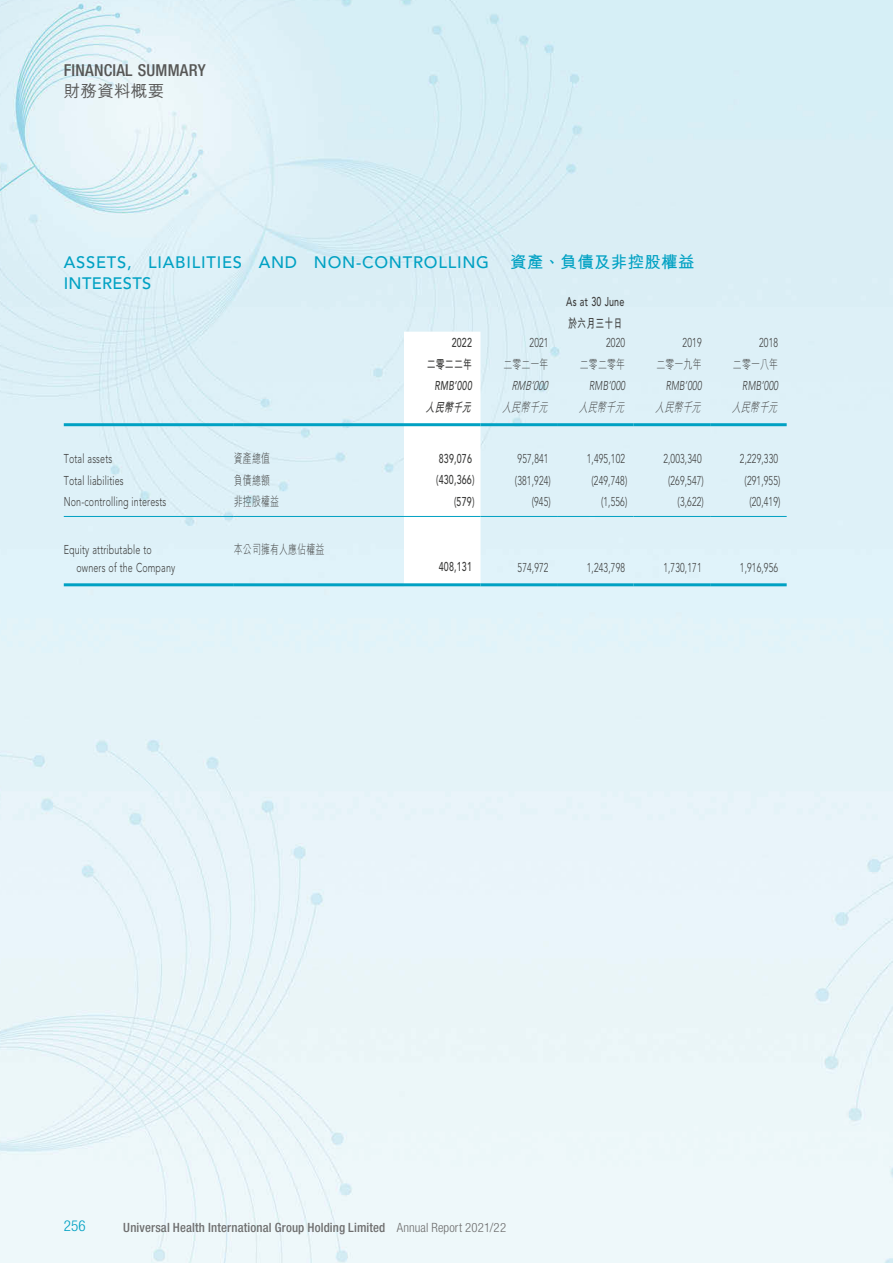
<style>
.page{position:relative;width:893px;height:1263px;background:#fff}
.page>*{position:absolute;margin:0;border:0;box-sizing:border-box;transform-origin:0 0}
.t1{font:500 16.5px/21px "Avenir LT Std";letter-spacing:.045em;color:#00a1c3}
.t2{font:500 condensed 16.5px "Helvetica Neue LT Std";letter-spacing:.015em;color:#575756}
.t3{font:700 16.5px "M Hei HK";letter-spacing:.015em;color:#00a1c3}
.t4{font:500 16.5px "M Hei HK";letter-spacing:.015em;color:#575756}
.t5{font:300 condensed 15px "Helvetica Neue LT Std";color:#00a1c3}
.t6{font:300 12.75px/18px "Avenir LT Std";letter-spacing:.015em;color:#3c3c3b;scale:.7 1}
.t7{font:500 condensed 12.75px "Helvetica Neue LT Std";letter-spacing:.01em;color:#6f6f6f}
.t8{font:300 12.75px "M Hei HK";letter-spacing:.015em;color:#3c3c3b;scale:.7 1}
.t9{font:500 12.75px "Avenir LT Std";letter-spacing:.015em;color:#3c3c3b;scale:.7 1}
.t10{font:italic 300 12.75px "Avenir LT Std";letter-spacing:.015em;color:#3c3c3b;scale:.7 1}
.t11{font:italic 300 12.75px "M Hei HK";color:#3c3c3b;scale:.7 1}
.t12{font:700 12.75px "M Hei HK";letter-spacing:.015em;color:#3c3c3b;scale:.7 1}
.t13{font:italic 500 12.75px "Avenir LT Std";letter-spacing:.015em;color:#3c3c3b;scale:.7 1}
.t14{font:italic 300 12.75px "Avenir LT Std";color:#3c3c3b;scale:.7 1}
.t15{font:italic 700 12.75px "M Hei HK";color:#3c3c3b;scale:.7 1}
.s1{font-weight:300}
</style>
<div class="page">
<img style="left:0;top:0;width:893px;height:1263px">
<svg style="left:404px;top:332px;width:76px;height:251px"></svg>
<hr style="left:64px;top:423px;width:170px;height:3px;background:#00a1c3">
<hr style="left:234px;top:423px;width:170px;height:3px;background:#00a1c3">
<hr style="left:404px;top:423px;width:76px;height:3px;background:#00a1c3">
<hr style="left:480px;top:423px;width:77px;height:3px;background:#00a1c3">
<hr style="left:557px;top:423px;width:77px;height:3px;background:#00a1c3">
<hr style="left:634px;top:423px;width:76px;height:3px;background:#00a1c3">
<hr style="left:710px;top:423px;width:77px;height:3px;background:#00a1c3">
<hr style="left:64px;top:516px;width:170px;height:1px;background:#00a1c3">
<hr style="left:234px;top:516px;width:170px;height:1px;background:#00a1c3">
<hr style="left:404px;top:516px;width:76px;height:1px;background:#00a1c3">
<hr style="left:480px;top:516px;width:77px;height:1px;background:#00a1c3">
<hr style="left:557px;top:516px;width:77px;height:1px;background:#00a1c3">
<hr style="left:634px;top:516px;width:76px;height:1px;background:#00a1c3">
<hr style="left:710px;top:516px;width:77px;height:1px;background:#00a1c3">
<hr style="left:64px;top:583px;width:170px;height:3px;background:#00a1c3">
<hr style="left:234px;top:583px;width:170px;height:3px;background:#00a1c3">
<hr style="left:404px;top:583px;width:76px;height:3px;background:#00a1c3">
<hr style="left:480px;top:583px;width:77px;height:3px;background:#00a1c3">
<hr style="left:557px;top:583px;width:77px;height:3px;background:#00a1c3">
<hr style="left:634px;top:583px;width:76px;height:3px;background:#00a1c3">
<hr style="left:710px;top:583px;width:77px;height:3px;background:#00a1c3">
<p class="t2" style="left:64px;top:60px;width:143px">FINANCIAL SUMMARY</p>
<p class="t4" style="left:64px;top:79px;width:102px">財務資料概要</p>
<p class="t1" style="left:64px;top:252px;width:427px">ASSETS, LIABILITIES AND NON-CONTROLLING<br>INTERESTS</p>
<p class="t3" style="left:510px;top:250px;width:186px">資產、負債及非控股權益</p>
<p class="t9" style="left:566px;top:294px;width:84px">As at 30 June</p>
<p class="t12" style="left:568px;top:314px;width:79px">於六月三十日</p>
<p class="t9" style="left:452px;top:335px;width:31px">2022</p>
<p class="t6" style="left:530px;top:334px;width:29px">2021</p>
<p class="t6" style="left:606px;top:334px;width:29px">2020</p>
<p class="t6" style="left:683px;top:334px;width:29px">2019</p>
<p class="t6" style="left:759px;top:334px;width:29px">2018</p>
<p class="t12" style="left:427px;top:355px;width:66px">二零二二年</p>
<p class="t8" style="left:503px;top:355px;width:66px">二零二一年</p>
<p class="t8" style="left:580px;top:355px;width:66px">二零二零年</p>
<p class="t8" style="left:656px;top:355px;width:66px">二零一九年</p>
<p class="t8" style="left:733px;top:355px;width:66px">二零一八年</p>
<p class="t13" style="left:435px;top:378px;width:55px">RMB’000</p>
<p class="t14" style="left:511px;top:378px;width:58px">RMB’000</p>
<p class="t10" style="left:589px;top:378px;width:53px">RMB’000</p>
<p class="t10" style="left:666px;top:378px;width:53px">RMB’000</p>
<p class="t10" style="left:742px;top:378px;width:53px">RMB’000</p>
<p class="t15" style="left:426px;top:398px;width:72px">人民幣千元</p>
<p class="t11" style="left:502px;top:398px;width:72px">人民幣千元</p>
<p class="t11" style="left:579px;top:398px;width:72px">人民幣千元</p>
<p class="t11" style="left:655px;top:398px;width:72px">人民幣千元</p>
<p class="t11" style="left:732px;top:398px;width:72px">人民幣千元</p>
<p class="t6" style="left:64px;top:450px;width:71px">Total assets</p>
<p class="t8" style="left:234px;top:450px;width:53px">資產總值</p>
<p class="t9" style="left:439px;top:451px;width:49px">839,076</p>
<p class="t6" style="left:518px;top:450px;width:46px">957,841</p>
<p class="t6" style="left:587px;top:450px;width:56px">1,495,102</p>
<p class="t6" style="left:663px;top:450px;width:56px">2,003,340</p>
<p class="t6" style="left:740px;top:450px;width:56px">2,229,330</p>
<p class="t6" style="left:64px;top:471px;width:87px">Total liabilities</p>
<p class="t8" style="left:234px;top:471px;width:53px">負債總額</p>
<p class="t9" style="left:436px;top:472px;width:56px">(430,366)</p>
<p class="t6" style="left:515px;top:471px;width:53px">(381,924)</p>
<p class="t6" style="left:591px;top:471px;width:53px">(249,748)</p>
<p class="t6" style="left:668px;top:471px;width:53px">(269,547)</p>
<p class="t6" style="left:744px;top:471px;width:53px">(291,955)</p>
<p class="t6" style="left:64px;top:493px;width:148px">Non-controlling interests</p>
<p class="t8" style="left:234px;top:493px;width:66px">非控股權益</p>
<p class="t9" style="left:454px;top:494px;width:31px">(579)</p>
<p class="t6" style="left:532px;top:493px;width:29px">(945)</p>
<p class="t6" style="left:601px;top:493px;width:39px">(1,556)</p>
<p class="t6" style="left:678px;top:493px;width:39px">(3,622)</p>
<p class="t6" style="left:749px;top:493px;width:46px">(20,419)</p>
<p class="t6" style="left:77px;top:541px;width:142px;text-indent:-13px">Equity attributable to owners of the Company</p>
<p class="t8" style="left:234px;top:540px;width:131px">本公司擁有人應佔權益</p>
<p class="t9" style="left:439px;top:560px;width:49px">408,131</p>
<p class="t6" style="left:518px;top:559px;width:46px">574,972</p>
<p class="t6" style="left:587px;top:559px;width:56px">1,243,798</p>
<p class="t6" style="left:663px;top:559px;width:56px">1,730,171</p>
<p class="t6" style="left:740px;top:559px;width:56px">1,916,956</p>
<p class="t5" style="left:64px;top:1217px;width:23px">256</p>
<p class="t7" style="left:123px;top:1220px;width:384px">Universal Health International Group Holding Limited <span class="s1">Annual Report 2021/22</span></p>
</div>
